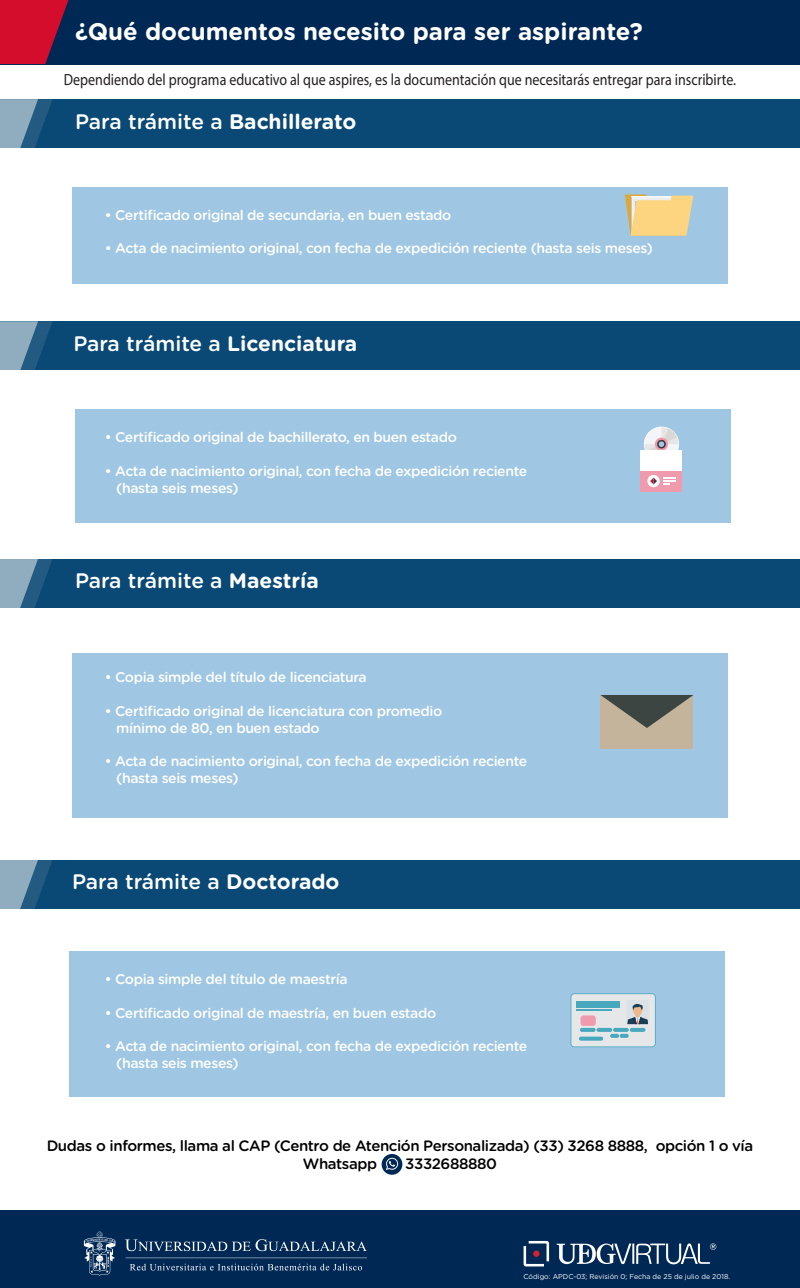
<style>
.page{position:relative;width:800px;height:1288px;background:#fff}
.page>*{position:absolute;margin:0;border:0;box-sizing:border-box;transform-origin:0 0}
.t1{font:700 24px "Gotham Rounded";color:#fff}
.t2{font:500 21px "Gotham Rounded";color:#fff}
.t3{font:16.2px "Myriad Pro";color:#231f20;scale:.86 1}
.t4{font:500 15px/18px "Gotham Rounded";letter-spacing:-.03em;color:#000}
.t5{font:500 14px/16.8px "Gotham Rounded";letter-spacing:-.03em;color:#fff}
.t6{font:7px "Gotham";color:#fff}
.s1{font-weight:700}
</style>
<div class="page">
<div style="left:0;top:1210px;width:800px;height:78px;background:#002855"></div>
<div style="left:0;top:100px;width:800px;height:48px;background:#0a4975"></div>
<svg style="left:0;top:99px;width:53px;height:49px"></svg>
<div style="left:0;top:0;width:800px;height:64px;background:#002855"></div>
<svg style="left:0;top:0;width:69px;height:64px"></svg>
<div style="left:72px;top:187px;width:656px;height:97px;background:#9fc7e3"></div>
<div style="left:0;top:322px;width:800px;height:48px;background:#0a4975"></div>
<div style="left:75px;top:410px;width:656px;height:113px;background:#9fc7e3"></div>
<div style="left:0;top:559px;width:800px;height:49px;background:#0a4975"></div>
<div style="left:72px;top:654px;width:656px;height:164px;background:#9fc7e3"></div>
<div style="left:0;top:860px;width:800px;height:49px;background:#0a4975"></div>
<div style="left:69px;top:952px;width:656px;height:145px;background:#9fc7e3"></div>
<svg style="left:0;top:321px;width:53px;height:49px"></svg>
<svg style="left:0;top:559px;width:52px;height:49px"></svg>
<svg style="left:0;top:860px;width:52px;height:49px"></svg>
<svg style="left:625px;top:194px;width:69px;height:42px;background:#ecd292"></svg>
<div style="left:600px;top:695px;width:93px;height:54px;background:#c3b49b"></div>
<svg style="left:600px;top:695px;width:93px;height:33px"></svg>
<svg style="left:640px;top:426px;width:42px;height:66px;background:#e7d4dc"></svg>
<div style="left:571px;top:993px;width:85px;height:54px;background:#67b4c8;border-radius:4px"></div>
<div style="left:571px;top:994px;width:84px;height:52px;background:#e6e7e9;border-radius:3px"></div>
<div style="left:576px;top:1001px;width:44px;height:7px;background:#48a9be"></div>
<hr style="left:576px;top:1009px;width:35px;height:1px;background:#48a9be">
<div style="left:626px;top:1000px;width:23px;height:24px;background:#dae2e8;border-radius:2px"></div>
<svg style="left:579px;top:1003px;width:69px;height:38px"></svg>
<svg style="left:524px;top:1241px;width:25px;height:25px"></svg>
<svg style="left:557px;top:1243px;width:159px;height:22px"></svg>
<svg style="left:125px;top:1239px;width:242px;height:12px"></svg>
<svg style="left:84px;top:1232px;width:31px;height:44px"></svg>
<svg style="left:126px;top:1258px;width:241px;height:12px"></svg>
<div style="left:382px;top:1154px;width:20px;height:21px;background:#002855;border-radius:50%"></div>
<svg style="left:386px;top:1158px;width:12px;height:12px"></svg>
<h1 class="t1" style="left:75px;top:14px;width:569px">¿Qué documentos necesito para ser aspirante?</h1>
<p class="t3" style="left:64px;top:69px;width:783px">Dependiendo del programa educativo al que aspires, es la documentación que necesitarás entregar para inscribirte.</p>
<h2 class="t2" style="left:75px;top:106px;width:283px">Para trámite a <span class="s1">Bachillerato</span></h2>
<p class="t5" style="left:105px;top:206px;width:348px">• Certificado original de secundaria, en buen estado</p>
<p class="t5" style="left:105px;top:239px;width:550px">• Acta de nacimiento original, con fecha de expedición reciente (hasta seis meses)</p>
<h2 class="t2" style="left:73px;top:328px;width:286px">Para trámite a <span class="s1">Licenciatura</span></h2>
<p class="t5" style="left:105px;top:428px;width:354px">• Certificado original de bachillerato, en buen estado</p>
<p class="t5" style="left:116px;top:462px;width:412px;text-indent:-11px">• Acta de nacimiento original, con fecha de expedición reciente (hasta seis meses)</p>
<h2 class="t2" style="left:75px;top:566px;width:246px">Para trámite a <span class="s1">Maestría</span></h2>
<p class="t5" style="left:105px;top:668px;width:263px">• Copia simple del título de licenciatura</p>
<p class="t5" style="left:116px;top:702px;width:328px;text-indent:-11px">• Certificado original de licenciatura con promedio mínimo de 80, en buen estado</p>
<p class="t5" style="left:116px;top:752px;width:412px;text-indent:-11px">• Acta de nacimiento original, con fecha de expedición reciente (hasta seis meses)</p>
<h2 class="t2" style="left:72px;top:867px;width:269px">Para trámite a <span class="s1">Doctorado</span></h2>
<p class="t5" style="left:105px;top:970px;width:244px">• Copia simple del título de maestría</p>
<p class="t5" style="left:105px;top:1004px;width:333px">• Certificado original de maestría, en buen estado</p>
<p class="t5" style="left:116px;top:1037px;width:412px;text-indent:-11px">• Acta de nacimiento original, con fecha de expedición reciente (hasta seis meses)</p>
<p class="t4" style="left:303px;top:1136px;width:452px;text-indent:-256px">Dudas o informes, llama al CAP (Centro de Atención Personalizada) (33) 3268 8888, opción 1 o vía<br>Whatsapp</p>
<p class="t4" style="left:405px;top:1154px;width:93px">3332688880</p>
<p class="t6" style="left:524px;top:1272px;width:208px">Código: APDC-03; Revisión 0; Fecha de 25 de julio de 2018.</p>
</div>
